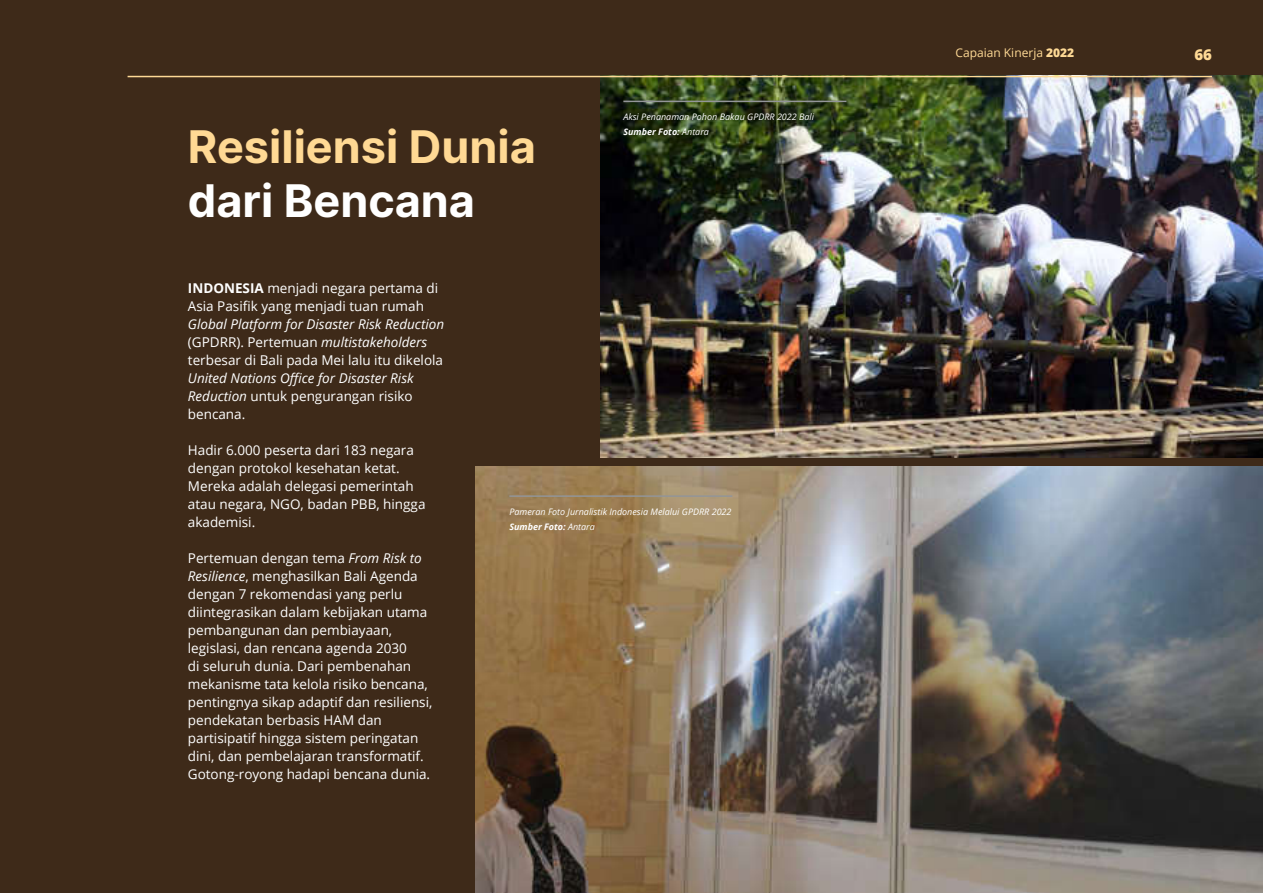
<style>
.page{position:relative;width:1263px;height:893px;background:#3e2a19}
.page>*{position:absolute;margin:0;border:0;box-sizing:border-box;transform-origin:0 0}
.t1{font:700 45px "Inter";color:#ffd994}
.t2{font:700 45px "Inter";color:#fff}
.t3{font:800 15px "Open Sans";color:#fed995}
.t4{font:13.5px/18px "Open Sans";color:#fff}
.t5{font:italic 13.5px/18px "Open Sans";color:#fff}
.t6{font:12px "Open Sans";color:#fed995}
.t7{font:italic 9px/15px "Open Sans";color:#fff}
.s1{font-weight:700}
.s2{font-style:normal}
.s3{font-style:italic}
.s4{font-weight:800}
</style>
<div class="page">
<img style="left:601px;top:76px;width:662px;height:382px">
<img style="left:475px;top:467px;width:788px;height:426px">
<hr style="left:509px;top:495px;width:223px;height:2px;background:#939598">
<hr style="left:623px;top:101px;width:223px;height:1px;background:#939598">
<hr style="left:128px;top:76px;width:1084px;height:1px;background:#fed995">
<h1 class="t1" style="left:188px;top:120px;width:349px">Resiliensi Dunia</h1>
<h1 class="t2" style="left:188px;top:174px;width:289px">dari Bencana</h1>
<p class="t7" style="left:623px;top:110px;width:192px">Aksi Penanaman Pohon Bakau GPDRR 2022 Bali<br><span class="s1">Sumber Foto:</span> Antara</p>
<p class="t4" style="left:188px;top:280px;width:252px"><span class="s1">INDONESIA</span> menjadi negara pertama di<br>Asia Pasifik yang menjadi tuan rumah</p>
<p class="t5" style="left:188px;top:316px;width:258px">Global Platform for Disaster Risk Reduction <span class="s2">(GPDRR). Pertemuan</span> multistakeholders <span class="s2">terbesar di Bali pada Mei lalu itu dikelola</span></p>
<p class="t5" style="left:188px;top:368px;width:227px;text-align:justify">United Nations Office for Disaster Risk Reduction <span class="s2">untuk pengurangan risiko bencana.</span></p>
<p class="t4" style="left:188px;top:442px;width:239px">Hadir 6.000 peserta dari 183 negara dengan protokol kesehatan ketat.<br>Mereka adalah delegasi pemerintah atau negara, NGO, badan PBB, hingga akademisi.</p>
<p class="t4" style="left:188px;top:550px;width:246px">Pertemuan dengan tema <span class="s3">From Risk to Resilience</span>, menghasilkan Bali Agenda dengan 7 rekomendasi yang perlu diintegrasikan dalam kebijakan utama pembangunan dan pembiayaan, legislasi, dan rencana agenda 2030<br>di seluruh dunia. Dari pembenahan mekanisme tata kelola risiko bencana, pentingnya sikap adaptif dan resiliensi, pendekatan berbasis HAM dan partisipatif hingga sistem peringatan dini, dan pembelajaran transformatif.<br>Gotong-royong hadapi bencana dunia.</p>
<p class="t7" style="left:509px;top:505px;width:224px">Pameran Foto Jurnalistik Indonesia Melalui GPDRR 2022<br><span class="s1">Sumber Foto:</span> Antara</p>
<p class="t6" style="left:955px;top:48px;width:120px">Capaian Kinerja <span class="s4">2022</span></p>
<p class="t3" style="left:1194px;top:48px;width:19px">66</p>
</div>
